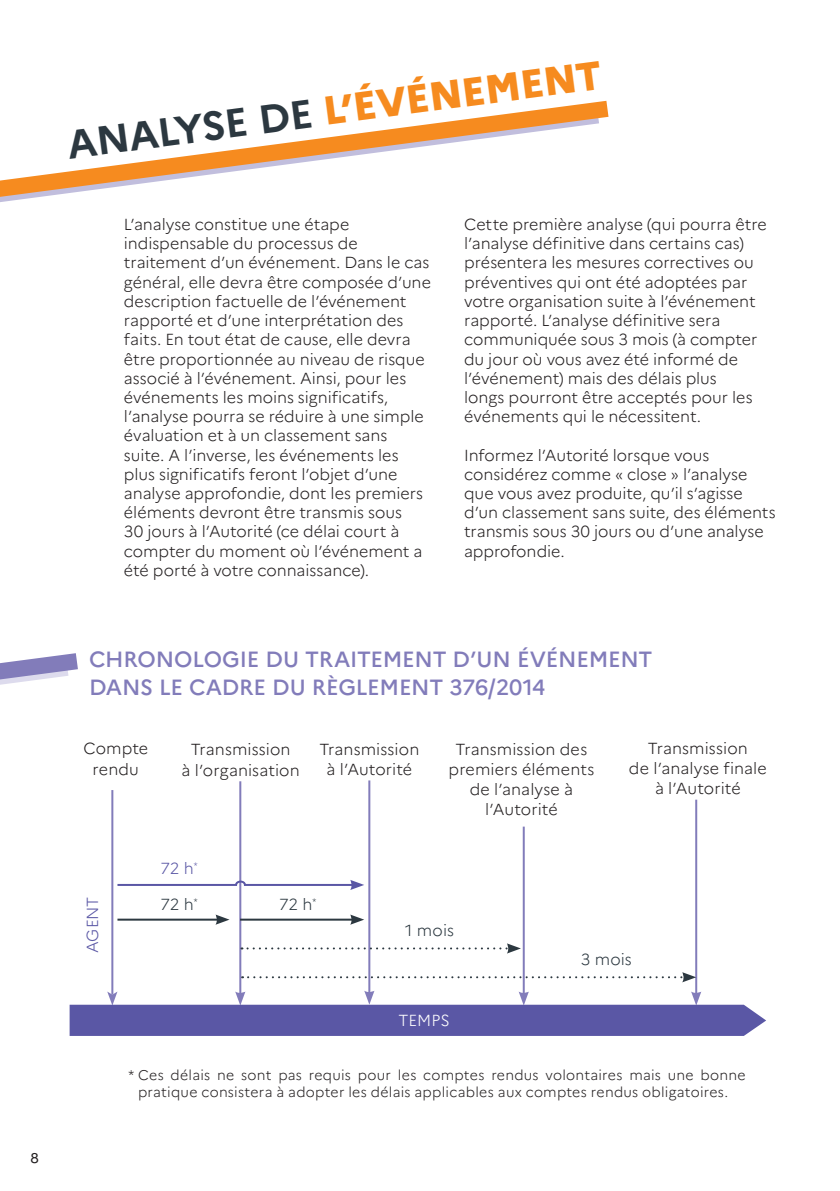
<style>
.page{position:relative;width:840px;height:1191px;background:#fff}
.page>*{position:absolute;margin:0;border:0;box-sizing:border-box;transform-origin:0 0}
.t1{font:800 40px "Marianne";color:#f68b1f}
.sous_titre{font:500 22px "Marianne";letter-spacing:-.01em;color:#827cba}
.texte{font:300 16px/19.2px "Marianne";letter-spacing:-.005em;color:#231f20}
.sous_titre_encadré{font:300 16px/20px "Marianne";letter-spacing:.005em;color:#231f20;text-align:center}
.sous_titre_encadré-2{font:300 16px "Marianne";letter-spacing:.005em;color:#2c3840}
.sous_titre_encadré-3{font:300 16px "Marianne";color:#5a57a5}
.sous_titre_encadré-4{font:300 16px "Marianne";letter-spacing:.01em;color:#fff}
.texte_encadré{font:300 14px/16px "Marianne";letter-spacing:.015em;color:#231f20;text-align:center}
.t2{font:14px "Marianne";color:#231f20}
.s1{font-weight:700;color:#2c3840}
</style>
<div class="page">
<svg style="left:0;top:653px;width:78px;height:31px"></svg>
<svg style="left:0;top:101px;width:608px;height:96px"></svg>
<hr style="left:694px;top:799px;width:2px;height:195px;background:#827cba">
<hr style="left:522px;top:826px;width:2px;height:168px;background:#827cba">
<hr style="left:368px;top:780px;width:2px;height:213px;background:#827cba">
<hr style="left:239px;top:781px;width:2px;height:213px;background:#827cba">
<hr style="left:111px;top:790px;width:2px;height:204px;background:#827cba">
<svg style="left:70px;top:990px;width:695px;height:46px"></svg>
<svg style="left:117px;top:880px;width:247px;height:10px"></svg>
<hr style="left:117px;top:918px;width:101px;height:2px;background:#2c3840">
<svg style="left:215px;top:914px;width:14px;height:10px"></svg>
<hr style="left:240px;top:918px;width:113px;height:2px;background:#2c3840">
<svg style="left:350px;top:914px;width:14px;height:10px"></svg>
<svg style="left:241px;top:943px;width:279px;height:10px"></svg>
<svg style="left:242px;top:972px;width:453px;height:10px"></svg>
<p class="t2" style="left:31px;top:1149px;width:10px">8</p>
<p class="t1" style="left:64px;top:117px;width:540px;rotate:-7deg"><span class="s1">ANALYSE DE</span> L’ÉVÉNEMENT</p>
<p class="texte" style="left:124px;top:215px;width:308px">L’analyse constitue une étape indispensable du processus de traitement d’un événement. Dans le cas général, elle devra être composée d’une description factuelle de l’événement rapporté et d’une interprétation des faits. En tout état de cause, elle devra être proportionnée au niveau de risque associé à l’événement. Ainsi, pour les événements les moins significatifs, l’analyse pourra se réduire à une simple évaluation et à un classement sans suite. A l’inverse, les événements les plus significatifs feront l’objet d’une analyse approfondie, dont les premiers éléments devront être transmis sous<br>30 jours à l’Autorité (ce délai court à compter du moment où l’événement a été porté à votre connaissance).</p>
<p class="texte" style="left:464px;top:215px;width:304px">Cette première analyse (qui pourra être l’analyse définitive dans certains cas) présentera les mesures correctives ou préventives qui ont été adoptées par votre organisation suite à l’événement rapporté. L’analyse définitive sera communiquée sous 3 mois (à compter du jour où vous avez été informé de l’événement) mais des délais plus<br>longs pourront être acceptés pour les événements qui le nécessitent.</p>
<p class="texte" style="left:464px;top:445px;width:313px">Informez l’Autorité lorsque vous considérez comme « close » l’analyse que vous avez produite, qu’il s’agisse d’un classement sans suite, des éléments transmis sous 30 jours ou d’une analyse approfondie.</p>
<p class="sous_titre" style="left:89px;top:645px;width:564px">CHRONOLOGIE DU TRAITEMENT D’UN ÉVÉNEMENT</p>
<p class="sous_titre" style="left:89px;top:674px;width:457px">DANS LE CADRE DU RÈGLEMENT 376/2014</p>
<p class="sous_titre_encadré" style="left:83px;top:738px;width:66px;line-height:21px">Compte rendu</p>
<p class="sous_titre_encadré" style="left:181px;top:739px;width:119px;line-height:21px">Transmission<br>à l’organisation</p>
<p class="sous_titre_encadré" style="left:319px;top:739px;width:101px">Transmission à l’Autorité</p>
<p class="sous_titre_encadré" style="left:448px;top:739px;width:147px">Transmission des premiers éléments de l’analyse à l’Autorité</p>
<p class="sous_titre_encadré" style="left:628px;top:738px;width:139px">Transmission<br>de l’analyse finale à l’Autorité</p>
<p class="sous_titre_encadré-3" style="left:83px;top:953px;width:58px;rotate:-90deg">AGENT</p>
<p class="sous_titre_encadré-3" style="left:160px;top:859px;width:39px">72 h<sup>*</sup></p>
<p class="sous_titre_encadré-2" style="left:160px;top:894px;width:39px">72 h<sup>*</sup></p>
<p class="sous_titre_encadré-2" style="left:279px;top:894px;width:39px">72 h<sup>*</sup></p>
<p class="sous_titre_encadré-2" style="left:405px;top:921px;width:50px">1 mois</p>
<p class="sous_titre_encadré-2" style="left:580px;top:949px;width:53px">3 mois</p>
<p class="sous_titre_encadré-4" style="left:398px;top:1010px;width:53px">TEMPS</p>
<p class="texte_encadré" style="left:128px;top:1067px;width:618px">* Ces délais ne sont pas requis pour les comptes rendus volontaires mais une bonne pratique consistera à adopter les délais applicables aux comptes rendus obligatoires.</p>
</div>
